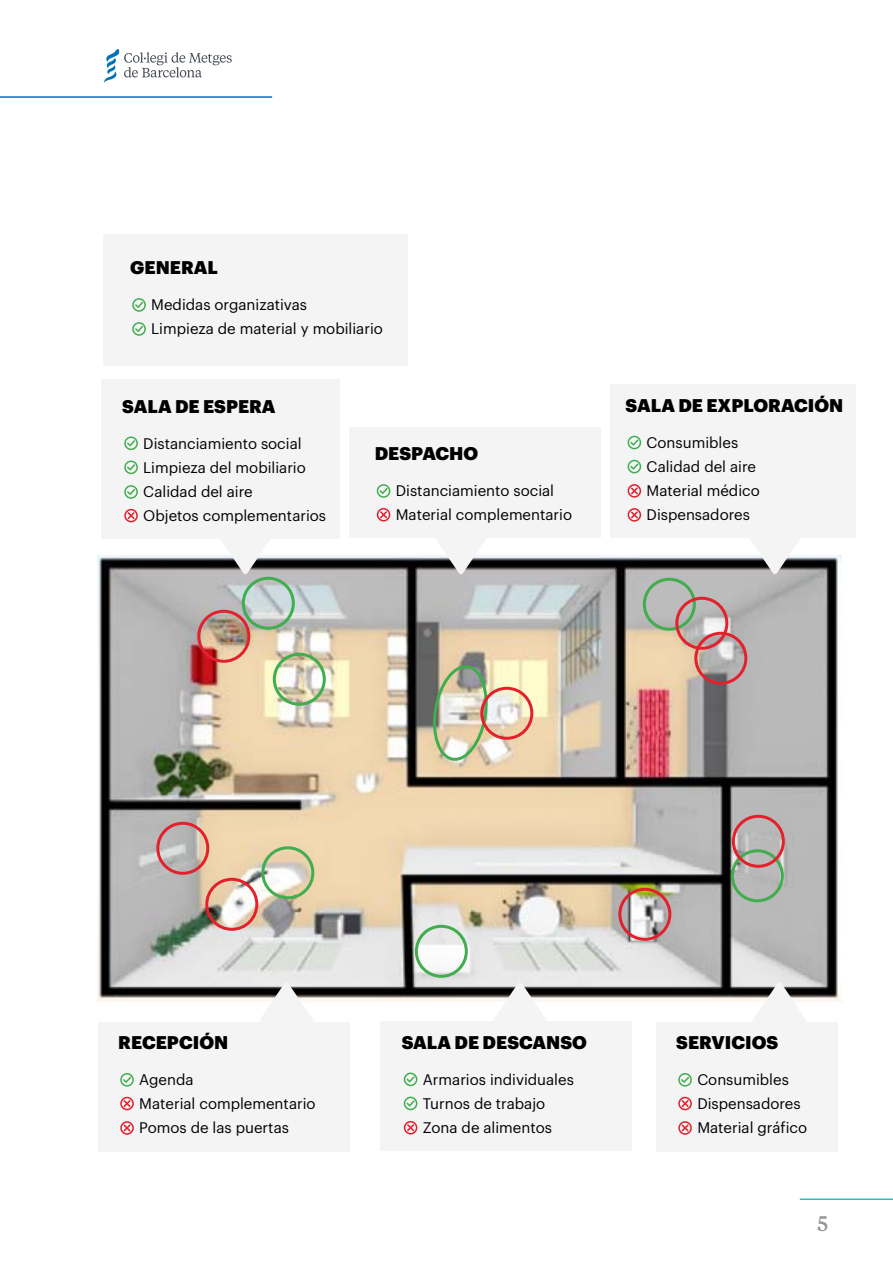
<style>
.page{position:relative;width:893px;height:1263px;background:#fff}
.page>*{position:absolute;margin:0;border:0;box-sizing:border-box;transform-origin:0 0}
.t1{font:500 21px "Tiempos Text";color:#939598}
.t2{font:900 18px "Graphik";color:#000}
.t3{font:15px/24px "Graphik";color:#000}
</style>
<div class="page">
<hr style="left:800px;top:1198px;width:93px;height:2px;background:#31bdbb">
<svg style="left:104px;top:49px;width:128px;height:34px"></svg>
<hr style="left:0;top:96px;width:272px;height:2px;background:#0072bc">
<img style="left:98px;top:555px;width:743px;height:447px">
<div style="left:99px;top:1022px;width:251px;height:129px;background:#f4f4f4"></div>
<svg style="left:120px;top:1073px;width:14px;height:13px"></svg>
<svg style="left:120px;top:1097px;width:14px;height:13px"></svg>
<svg style="left:120px;top:1121px;width:14px;height:14px"></svg>
<div style="left:381px;top:1022px;width:251px;height:129px;background:#f4f4f4"></div>
<svg style="left:404px;top:1072px;width:13px;height:14px"></svg>
<svg style="left:404px;top:1096px;width:13px;height:14px"></svg>
<svg style="left:404px;top:1121px;width:13px;height:13px"></svg>
<div style="left:657px;top:1022px;width:181px;height:129px;background:#f4f4f4"></div>
<svg style="left:678px;top:1073px;width:14px;height:13px"></svg>
<svg style="left:678px;top:1097px;width:14px;height:13px"></svg>
<svg style="left:678px;top:1121px;width:14px;height:14px"></svg>
<div style="left:611px;top:384px;width:245px;height:154px;background:#f4f4f4"></div>
<svg style="left:628px;top:436px;width:13px;height:13px"></svg>
<svg style="left:628px;top:460px;width:13px;height:13px"></svg>
<svg style="left:628px;top:484px;width:13px;height:14px"></svg>
<svg style="left:628px;top:508px;width:13px;height:14px"></svg>
<div style="left:349px;top:427px;width:251px;height:111px;background:#f4f4f4"></div>
<svg style="left:377px;top:484px;width:13px;height:14px"></svg>
<svg style="left:377px;top:508px;width:13px;height:13px"></svg>
<div style="left:101px;top:379px;width:238px;height:159px;background:#f4f4f4"></div>
<svg style="left:124px;top:436px;width:14px;height:14px"></svg>
<svg style="left:124px;top:460px;width:14px;height:14px"></svg>
<svg style="left:124px;top:485px;width:14px;height:14px"></svg>
<svg style="left:124px;top:509px;width:14px;height:13px"></svg>
<div style="left:103px;top:234px;width:304px;height:131px;background:#f4f4f4"></div>
<svg style="left:132px;top:298px;width:14px;height:14px"></svg>
<svg style="left:132px;top:322px;width:14px;height:14px"></svg>
<div style="left:261px;top:846px;width:53px;height:53px;border:3px solid #40ad4e;border-radius:50%"></div>
<div style="left:415px;top:925px;width:53px;height:53px;border:3px solid #40ad4e;border-radius:50%"></div>
<div style="left:731px;top:849px;width:53px;height:53px;border:3px solid #40ad4e;border-radius:50%"></div>
<div style="left:643px;top:578px;width:53px;height:53px;border:3px solid #40ad4e;border-radius:50%"></div>
<div style="left:242px;top:577px;width:53px;height:53px;border:3px solid #40ad4e;border-radius:50%"></div>
<div style="left:273px;top:653px;width:53px;height:53px;border:3px solid #40ad4e;border-radius:50%"></div>
<img style="left:431px;top:665px;width:58px;height:96px">
<div style="left:732px;top:815px;width:53px;height:53px;border:3px solid #e3212d;border-radius:50%"></div>
<div style="left:675px;top:597px;width:53px;height:53px;border:3px solid #e3212d;border-radius:50%"></div>
<div style="left:694px;top:632px;width:53px;height:53px;border:3px solid #e3212d;border-radius:50%"></div>
<div style="left:480px;top:687px;width:53px;height:53px;border:3px solid #e3212d;border-radius:50%"></div>
<div style="left:618px;top:888px;width:53px;height:53px;border:3px solid #e3212d;border-radius:50%"></div>
<div style="left:205px;top:878px;width:53px;height:53px;border:3px solid #e3212d;border-radius:50%"></div>
<div style="left:156px;top:822px;width:53px;height:53px;border:3px solid #e3212d;border-radius:50%"></div>
<div style="left:197px;top:610px;width:53px;height:53px;border:3px solid #e3212d;border-radius:50%"></div>
<svg style="left:260px;top:982px;width:53px;height:40px"></svg>
<svg style="left:493px;top:982px;width:54px;height:40px"></svg>
<svg style="left:753px;top:982px;width:53px;height:40px"></svg>
<svg style="left:219px;top:538px;width:53px;height:36px"></svg>
<svg style="left:434px;top:538px;width:54px;height:36px"></svg>
<svg style="left:748px;top:538px;width:54px;height:36px"></svg>
<p class="t2" style="left:130px;top:254px;width:89px">GENERAL</p>
<p class="t3" style="left:151px;top:292px;width:233px">Medidas organizativas<br>Limpieza de material y mobiliario</p>
<p class="t2" style="left:122px;top:392px;width:155px">SALA DE ESPERA</p>
<p class="t3" style="left:143px;top:430px;width:184px">Distanciamiento social<br>Limpieza del mobiliario<br>Calidad del aire<br>Objetos complementarios</p>
<p class="t2" style="left:375px;top:440px;width:105px">DESPACHO</p>
<p class="t3" style="left:396px;top:478px;width:178px">Distanciamiento social<br>Material complementario</p>
<p class="t2" style="left:626px;top:391px;width:219px">SALA DE EXPLORACIÓN</p>
<p class="t3" style="left:647px;top:429px;width:115px">Consumibles<br>Calidad del aire<br>Material médico<br>Dispensadores</p>
<p class="t2" style="left:118px;top:1029px;width:112px">RECEPCIÓN</p>
<p class="t3" style="left:139px;top:1066px;width:178px">Agenda<br>Material complementario<br>Pomos de las puertas</p>
<p class="t2" style="left:402px;top:1028px;width:187px">SALA DE DESCANSO</p>
<p class="t3" style="left:423px;top:1066px;width:153px">Armarios individuales<br>Turnos de trabajo<br>Zona de alimentos</p>
<p class="t2" style="left:676px;top:1029px;width:103px">SERVICIOS</p>
<p class="t3" style="left:697px;top:1066px;width:111px">Consumibles<br>Dispensadores<br>Material gráfico</p>
<h1 class="t1" style="left:817px;top:1209px;width:13px">5</h1>
</div>
